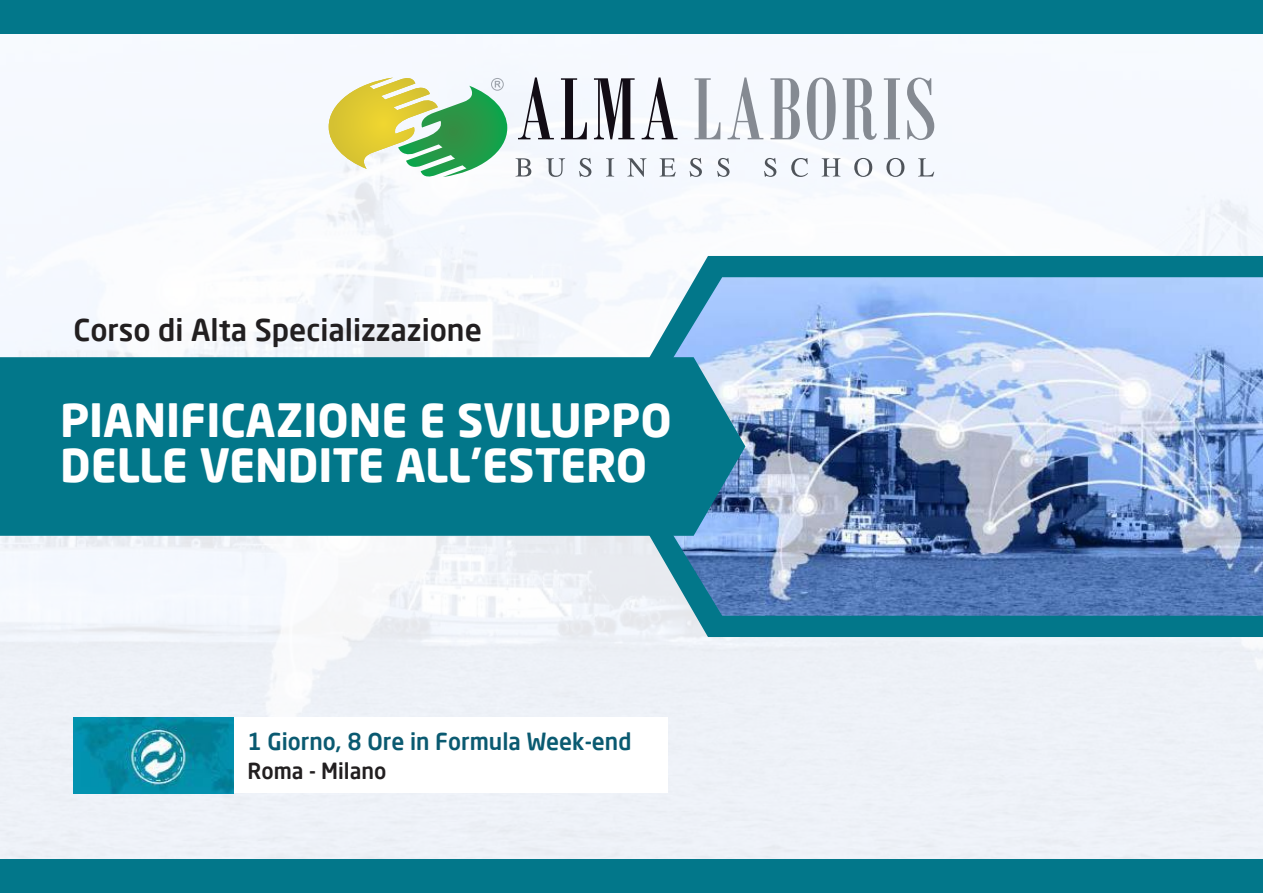
<style>
.page{position:relative;width:1263px;height:893px;background:#fff}
.page>*{position:absolute;margin:0;border:0;box-sizing:border-box;transform-origin:0 0}
.t1{font:700 45px/45px "Neo Sans Pro";color:#fff}
.t2{font:500 30px "Neo Sans Pro";color:#221f20}
.t3{font:500 23.1px "Neo Sans Pro";color:#0a5a71}
.t4{font:500 21.9px "Neo Sans Pro";color:#221f20}
</style>
<div class="page">
<img style="left:0;top:64px;width:1263px;height:795px">
<div style="left:234px;top:717px;width:434px;height:76px;background:#fff"></div>
<div style="left:0;top:0;width:1263px;height:34px;background:#02778a"></div>
<div style="left:0;top:859px;width:1263px;height:34px;background:#02778a"></div>
<svg style="left:329px;top:76px;width:178px;height:102px"></svg>
<svg style="left:518px;top:77px;width:36px;height:62px"></svg>
<svg style="left:561px;top:78px;width:26px;height:61px"></svg>
<svg style="left:594px;top:78px;width:41px;height:61px"></svg>
<svg style="left:642px;top:77px;width:35px;height:62px"></svg>
<svg style="left:694px;top:78px;width:26px;height:61px"></svg>
<svg style="left:727px;top:77px;width:36px;height:62px"></svg>
<svg style="left:770px;top:78px;width:30px;height:61px"></svg>
<svg style="left:807px;top:78px;width:29px;height:62px"></svg>
<svg style="left:843px;top:78px;width:34px;height:62px"></svg>
<svg style="left:884px;top:78px;width:16px;height:61px"></svg>
<svg style="left:907px;top:78px;width:27px;height:62px"></svg>
<svg style="left:516px;top:158px;width:15px;height:18px"></svg>
<svg style="left:546px;top:158px;width:19px;height:19px"></svg>
<svg style="left:579px;top:158px;width:12px;height:19px"></svg>
<svg style="left:606px;top:158px;width:8px;height:18px"></svg>
<svg style="left:627px;top:158px;width:19px;height:19px"></svg>
<svg style="left:660px;top:158px;width:16px;height:18px"></svg>
<svg style="left:690px;top:158px;width:12px;height:19px"></svg>
<svg style="left:717px;top:158px;width:12px;height:19px"></svg>
<svg style="left:764px;top:158px;width:12px;height:19px"></svg>
<svg style="left:791px;top:158px;width:17px;height:19px"></svg>
<svg style="left:822px;top:158px;width:18px;height:18px"></svg>
<svg style="left:854px;top:158px;width:18px;height:19px"></svg>
<svg style="left:886px;top:158px;width:18px;height:19px"></svg>
<svg style="left:918px;top:158px;width:16px;height:18px"></svg>
<svg style="left:598px;top:256px;width:665px;height:381px;fill:#02778a"></svg>
<img style="left:619px;top:277px;width:644px;height:339px">
<div style="left:0;top:357px;width:745px;height:179px;background:#02778a"></div>
<img style="left:74px;top:717px;width:160px;height:76px">
<p class="t2" style="left:74px;top:310px;width:410px">Corso di Alta Specializzazione</p>
<p class="t1" style="left:60px;top:396px;width:613px">PIANIFICAZIONE E SVILUPPO<br>DELLE VENDITE ALL’ESTERO</p>
<p class="t3" style="left:248px;top:726px;width:385px">1 Giorno, 8 Ore in Formula Week-end</p>
<p class="t4" style="left:248px;top:757px;width:140px">Roma - Milano</p>
</div>
